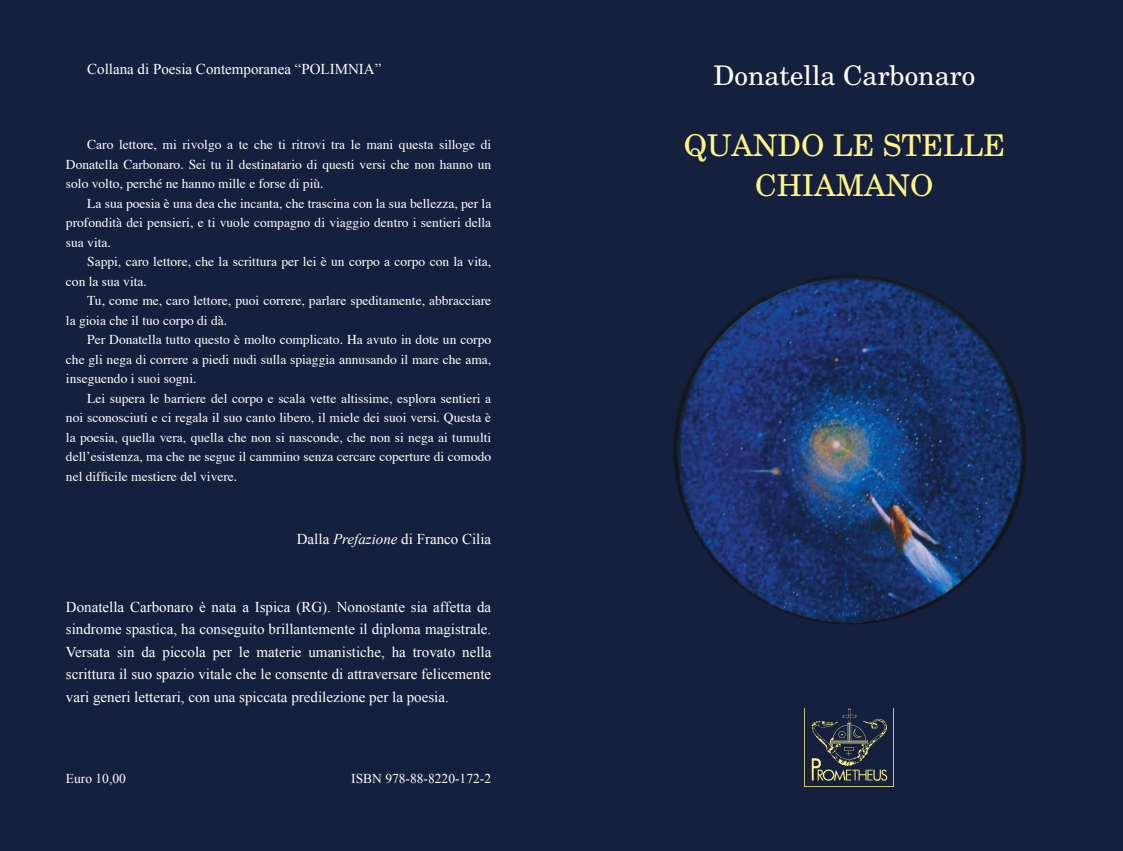
<style>
.page{position:relative;width:1123px;height:851px;background:#fff}
.page>*{position:absolute;margin:0;border:0;box-sizing:border-box;transform-origin:0 0}
.t1{font:30px/39px "New Century Schlbk";color:#fff685;text-align:center}
.t2{font:27px "New Century Schlbk";color:#fff}
.t3{font:15px/22.5px "Times New Roman";color:#fff;text-align:justify}
.t4{font:13.5px/19.5px "Times";color:#fff;text-align:justify}
.t5{font:13.5px "Times New Roman";color:#fff}
.s1{font-style:italic}
</style>
<div class="page">
<div style="left:0;top:0;width:1123px;height:850px;background:#14203e"></div>
<img style="left:675px;top:276px;width:350px;height:346px">
<img style="left:804px;top:708px;width:84px;height:78px">
<p class="t3" style="left:87px;top:58px;width:296px">Collana di Poesia Contemporanea “POLIMNIA”</p>
<p class="t4" style="left:66px;top:134px;width:427px;text-indent:21px">Caro lettore, mi rivolgo a te che ti ritrovi tra le mani questa silloge di Donatella Carbonaro. Sei tu il destinatario di questi versi che non hanno un solo volto, perché ne hanno mille e forse di più.</p>
<p class="t4" style="left:66px;top:192px;width:427px;text-indent:21px">La sua poesia è una dea che incanta, che trascina con la sua bellezza, per la profondità dei pensieri, e ti vuole compagno di viaggio dentro i sentieri della sua vita.</p>
<p class="t4" style="left:66px;top:251px;width:427px;text-indent:21px">Sappi, caro lettore, che la scrittura per lei è un corpo a corpo con la vita, con la sua vita.</p>
<p class="t4" style="left:66px;top:290px;width:427px;text-indent:21px">Tu, come me, caro lettore, puoi correre, parlare speditamente, abbracciare la gioia che il tuo corpo di dà.</p>
<p class="t4" style="left:66px;top:329px;width:427px;text-indent:21px">Per Donatella tutto questo è molto complicato. Ha avuto in dote un corpo che gli nega di correre a piedi nudi sulla spiaggia annusando il mare che ama, inseguendo i suoi sogni.</p>
<p class="t4" style="left:66px;top:387px;width:427px;text-indent:21px">Lei supera le barriere del corpo e scala vette altissime, esplora sentieri a noi sconosciuti e ci regala il suo canto libero, il miele dei suoi versi. Questa è la poesia, quella vera, quella che non si nasconde, che non si nega ai tumulti dell’esistenza, ma che ne segue il cammino senza cercare coperture di comodo nel difficile mestiere del vivere.</p>
<p class="t3" style="left:297px;top:527px;width:196px">Dalla <span class="s1">Prefazione</span> di Franco Cilia</p>
<p class="t3" style="left:66px;top:595px;width:427px">Donatella Carbonaro è nata a Ispica (RG). Nonostante sia affetta da sindrome spastica, ha conseguito brillantemente il diploma magistrale.<br>Versata sin da piccola per le materie umanistiche, ha trovato nella scrittura il suo spazio vitale che le consente di attraversare felicemente vari generi letterari, con una spiccata predilezione per la poesia.</p>
<p class="t5" style="left:66px;top:769px;width:61px">Euro 10,00</p>
<p class="t5" style="left:351px;top:769px;width:141px">ISBN 978-88-8220-172-2</p>
<h2 class="t2" style="left:713px;top:59px;width:263px">Donatella Carbonaro</h2>
<h1 class="t1" style="left:683px;top:125px;width:323px">QUANDO LE STELLE<br>CHIAMANO</h1>
</div>
